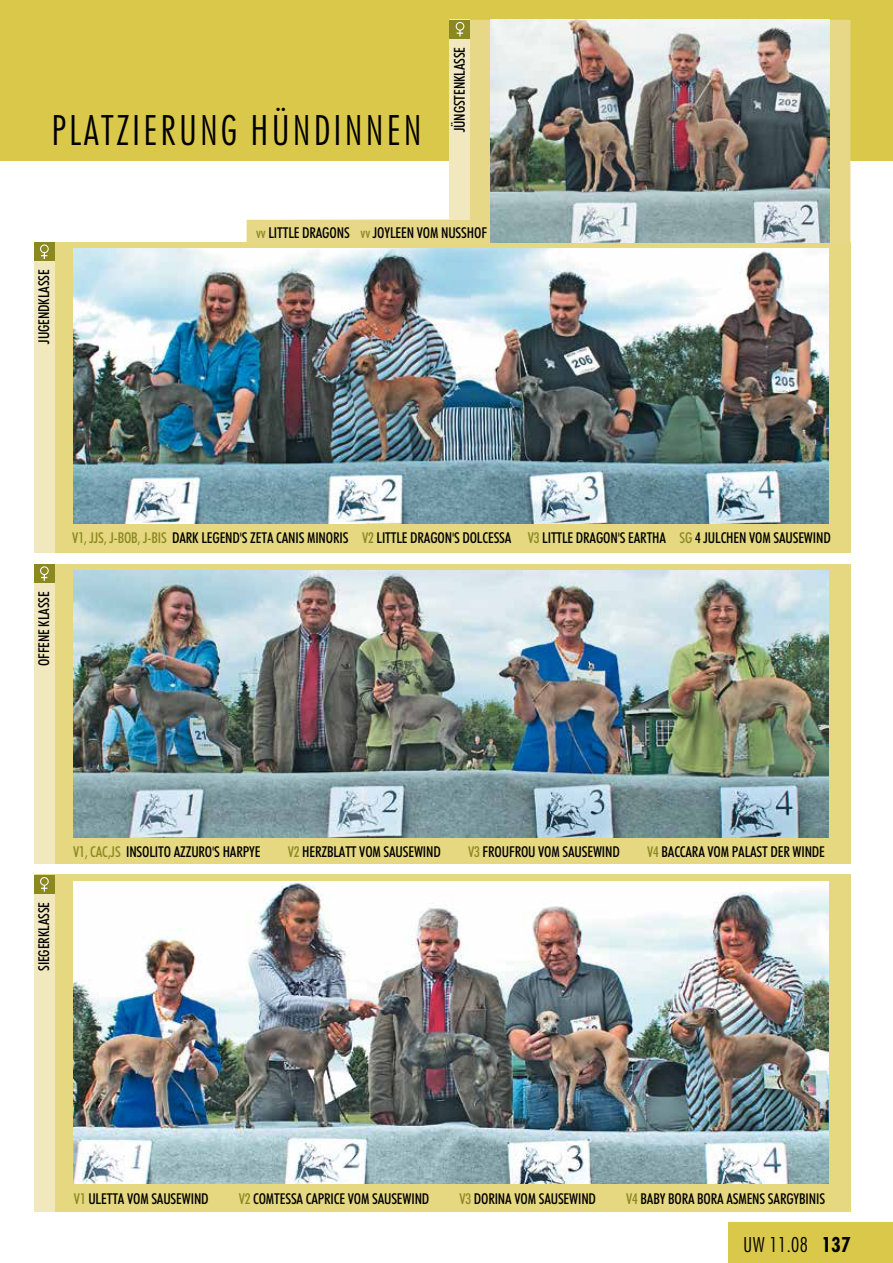
<style>
.page{position:relative;width:893px;height:1263px;background:#fff}
.page>*{position:absolute;margin:0;border:0;box-sizing:border-box;transform-origin:0 0}
.t1{font:300 42px "Futura BT Cond";letter-spacing:.06em;color:#000}
.t2{font:300 21px "Futura BT Cond";color:#000}
.t3{font:500 15px "Futura BT Cond";letter-spacing:-.01em;color:#000}
.s1{color:#8b8822}
.s2{font-weight:700}
</style>
<div class="page">
<div style="left:729px;top:1222px;width:164px;height:41px;background:#dac84a"></div>
<div style="left:0;top:0;width:893px;height:161px;background:#dac84a"></div>
<div style="left:34px;top:875px;width:816px;height:337px;background:#e5d880"></div>
<div style="left:34px;top:564px;width:816px;height:299px;background:#e5d880"></div>
<div style="left:55px;top:242px;width:795px;height:311px;background:#e5d880"></div>
<svg style="left:247px;top:20px;width:603px;height:222px"></svg>
<img style="left:73px;top:249px;width:755px;height:274px">
<img style="left:73px;top:571px;width:755px;height:267px">
<img style="left:73px;top:881px;width:755px;height:302px">
<img style="left:490px;top:20px;width:339px;height:222px">
<div style="left:34px;top:875px;width:21px;height:337px;background:#f1e9bd"></div>
<div style="left:34px;top:564px;width:21px;height:299px;background:#f1e9bd"></div>
<div style="left:34px;top:242px;width:21px;height:311px;background:#f1e9bd"></div>
<div style="left:450px;top:20px;width:20px;height:200px;background:#f1e9bd"></div>
<div style="left:34px;top:242px;width:21px;height:19px;background:#8b8822"></div>
<div style="left:40px;top:244px;width:9px;height:9px;border:1px solid #fff;border-radius:50%"></div>
<svg style="left:41px;top:253px;width:6px;height:6px"></svg>
<div style="left:450px;top:20px;width:20px;height:19px;background:#8b8822"></div>
<div style="left:456px;top:22px;width:8px;height:9px;border:1px solid #fff;border-radius:50%"></div>
<svg style="left:457px;top:30px;width:6px;height:6px"></svg>
<div style="left:34px;top:564px;width:21px;height:19px;background:#8b8822"></div>
<div style="left:40px;top:566px;width:9px;height:9px;border:1px solid #fff;border-radius:50%"></div>
<svg style="left:41px;top:574px;width:6px;height:7px"></svg>
<div style="left:34px;top:875px;width:21px;height:19px;background:#8b8822"></div>
<div style="left:40px;top:877px;width:9px;height:9px;border:1px solid #fff;border-radius:50%"></div>
<svg style="left:41px;top:885px;width:6px;height:6px"></svg>
<h1 class="t1" style="left:51px;top:104px;width:372px">PLATZIERUNG HÜNDINNEN</h1>
<p class="t3" style="left:450px;top:132px;width:87px;rotate:-90deg">JÜNGSTENKLASSE</p>
<p class="t3" style="left:35px;top:344px;width:76px;rotate:-90deg">JUGENDKLASSE</p>
<p class="t3" style="left:256px;top:223px;width:232px"><span class="s1">vv</span> LITTLE DRAGONS <span class="s1">vv</span> JOYLEEN VOM NUSSHOF</p>
<p class="t3" style="left:35px;top:666px;width:77px;rotate:-90deg">OFFENE KLASSE</p>
<p class="t3" style="left:72px;top:529px;width:760px"><span class="s1">V1, JJS, J-BOB, J-BIS</span> DARK LEGEND'S ZETA CANIS MINORIS <span class="s1">V2</span> LITTLE DRAGON'S DOLCESSA <span class="s1">V3</span> LITTLE DRAGON'S EARTHA <span class="s1">SG</span> 4 JULCHEN VOM SAUSEWIND</p>
<p class="t3" style="left:35px;top:971px;width:70px;rotate:-90deg">SIEGERKLASSE</p>
<p class="t3" style="left:73px;top:842px;width:189px"><span class="s1">V1, CAC,JS</span> INSOLITO AZZURO'S HARPYE</p>
<p class="t3" style="left:288px;top:842px;width:155px"><span class="s1">V2</span> HERZBLATT VOM SAUSEWIND</p>
<p class="t3" style="left:468px;top:842px;width:153px"><span class="s1">V3</span> FROUFROU VOM SAUSEWIND</p>
<p class="t3" style="left:647px;top:842px;width:179px"><span class="s1">V4</span> BACCARA VOM PALAST DER WINDE</p>
<p class="t3" style="left:74px;top:1190px;width:136px"><span class="s1">V1</span> ULETTA VOM SAUSEWIND</p>
<p class="t3" style="left:239px;top:1190px;width:192px"><span class="s1">V2</span> COMTESSA CAPRICE VOM SAUSEWIND</p>
<p class="t3" style="left:459px;top:1190px;width:138px"><span class="s1">V3</span> DORINA VOM SAUSEWIND</p>
<p class="t3" style="left:626px;top:1190px;width:200px"><span class="s1">V4</span> BABY BORA BORA ASMENS SARGYBINIS</p>
<h2 class="t2" style="left:743px;top:1231px;width:109px">UW 11.08 <span class="s2">137</span></h2>
</div>
